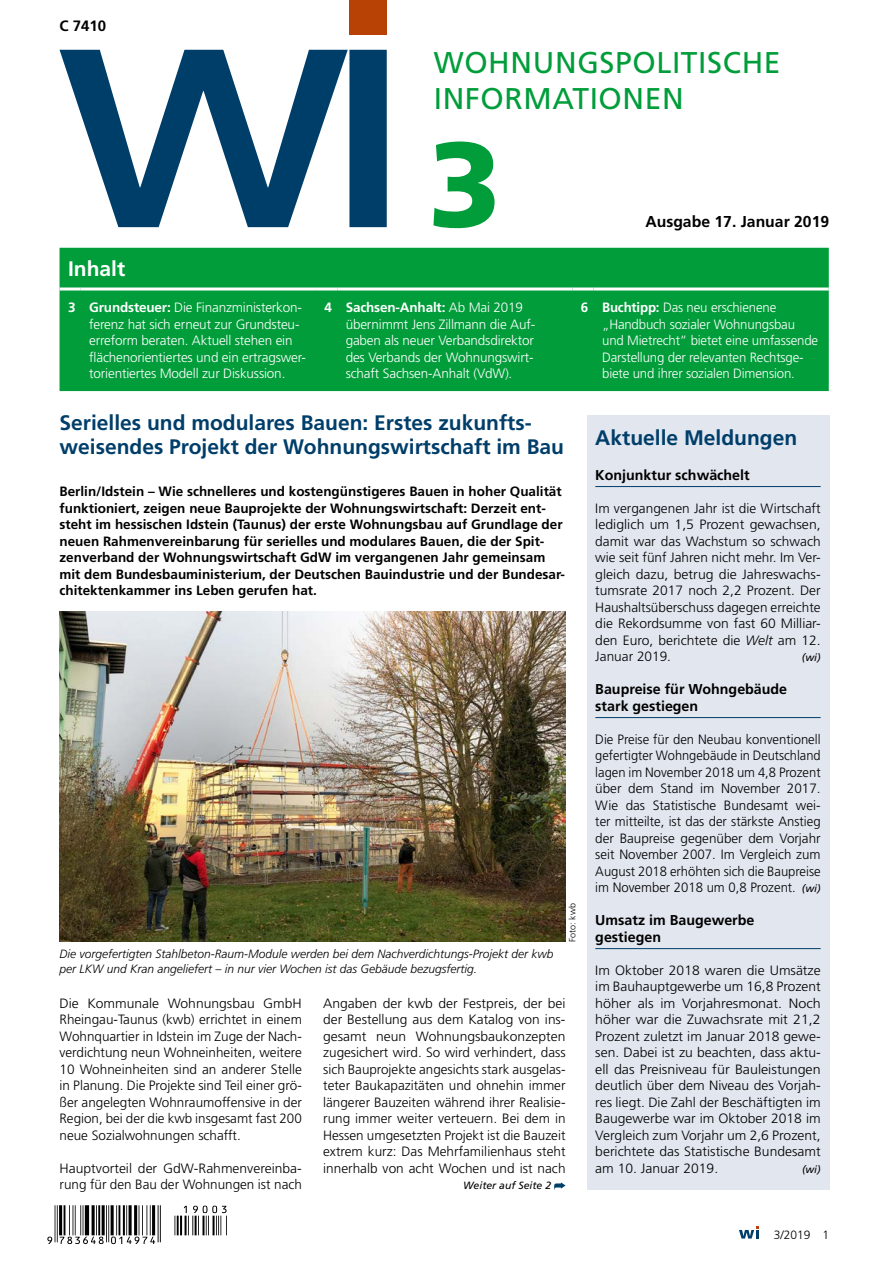
<style>
.page{position:relative;width:893px;height:1263px;background:#fff}
.page>*{position:absolute;margin:0;border:0;box-sizing:border-box;transform-origin:0 0}
.t1{font:900 120px "Frutiger";color:#009d3a}
.t2{font:30px/36px "Frutiger";letter-spacing:.02em;color:#009d3a}
.t3{font:700 21px/24px "Frutiger";color:#003e6a}
.t4{font:700 21px "Frutiger";color:#fff}
.t5{font:700 15.75px "Frutiger";color:#000}
.t6{font:700 15px "Frutiger";color:#000}
.t7{font:700 14.25px/16.5px "Frutiger";color:#000}
.t8{font:300 13.5px/16.5px "Frutiger";color:#000;text-align:justify}
.t9{font:300 13.5px/16.5px "Frutiger";letter-spacing:-.01em;color:#fff}
.t10{font:700 13.5px/16.5px "Frutiger";color:#000}
.t11{font:italic 300 12px/15px "Frutiger";color:#000}
.t12{font:300 12px "Frutiger";color:#000}
.t13{font:italic 10.5px "Frutiger";color:#000}
.t14{font:300 9px "Frutiger";color:#000}
.s1{font-weight:700}
.s2{font-style:italic}
.s3{font-weight:400;font-style:italic;font-size:10.5px}
</style>
<div class="page">
<div style="left:60px;top:248px;width:769px;height:143px;background:#009d3a"></div>
<hr style="left:60px;top:287px;width:21px;height:3px;background:#fff">
<hr style="left:81px;top:287px;width:235px;height:3px;background:#fff">
<hr style="left:316px;top:287px;width:21px;height:3px;background:#fff">
<hr style="left:337px;top:287px;width:235px;height:3px;background:#fff">
<hr style="left:572px;top:287px;width:22px;height:3px;background:#fff">
<hr style="left:594px;top:287px;width:235px;height:3px;background:#fff">
<svg style="left:554px;top:1182px;width:12px;height:7px"></svg>
<div style="left:587px;top:415px;width:242px;height:774px;background:#e1e6ef"></div>
<hr style="left:595px;top:486px;width:226px;height:1px;background:#003e6a">
<hr style="left:595px;top:717px;width:226px;height:1px;background:#003e6a">
<hr style="left:595px;top:948px;width:226px;height:1px;background:#003e6a">
<img style="left:60px;top:612px;width:506px;height:330px">
<svg style="left:739px;top:1226px;width:20px;height:12px"></svg>
<hr style="left:160px;top:1205px;width:1px;height:37px;background:#000">
<hr style="left:158px;top:1205px;width:1px;height:37px;background:#000">
<hr style="left:152px;top:1205px;width:3px;height:30px;background:#000">
<hr style="left:150px;top:1205px;width:1px;height:30px;background:#000">
<hr style="left:146px;top:1205px;width:1px;height:30px;background:#000">
<hr style="left:142px;top:1205px;width:1px;height:30px;background:#000">
<hr style="left:139px;top:1205px;width:1px;height:30px;background:#000">
<hr style="left:134px;top:1205px;width:3px;height:30px;background:#000">
<hr style="left:129px;top:1205px;width:3px;height:30px;background:#000">
<hr style="left:126px;top:1205px;width:1px;height:30px;background:#000">
<hr style="left:123px;top:1205px;width:2px;height:30px;background:#000">
<hr style="left:119px;top:1205px;width:1px;height:30px;background:#000">
<hr style="left:116px;top:1205px;width:1px;height:30px;background:#000">
<hr style="left:111px;top:1205px;width:3px;height:30px;background:#000">
<hr style="left:108px;top:1205px;width:1px;height:37px;background:#000">
<hr style="left:106px;top:1205px;width:1px;height:37px;background:#000">
<hr style="left:102px;top:1205px;width:3px;height:30px;background:#000">
<hr style="left:98px;top:1205px;width:2px;height:30px;background:#000">
<hr style="left:96px;top:1205px;width:1px;height:30px;background:#000">
<hr style="left:92px;top:1205px;width:3px;height:30px;background:#000">
<hr style="left:85px;top:1205px;width:4px;height:30px;background:#404040">
<hr style="left:83px;top:1205px;width:1px;height:30px;background:#000">
<hr style="left:80px;top:1205px;width:1px;height:30px;background:#000">
<hr style="left:75px;top:1205px;width:1px;height:30px;background:#000">
<hr style="left:73px;top:1205px;width:1px;height:30px;background:#000">
<hr style="left:69px;top:1205px;width:1px;height:30px;background:#000">
<hr style="left:64px;top:1205px;width:1px;height:30px;background:#000">
<hr style="left:59px;top:1205px;width:3px;height:30px;background:#000">
<hr style="left:57px;top:1205px;width:1px;height:37px;background:#000">
<hr style="left:55px;top:1205px;width:1px;height:37px;background:#000">
<svg style="left:47px;top:1206px;width:180px;height:38px"></svg>
<svg style="left:60px;top:50px;width:327px;height:177px"></svg>
<div style="left:350px;top:0;width:37px;height:34px;background:#b84206"></div>
<p class="t6" style="left:60px;top:17px;width:48px">C 7410</p>
<h2 class="t2" style="left:434px;top:44px;width:348px">WOHNUNGSPOLITISCHE<br>INFORMATIONEN</h2>
<h1 class="t1" style="left:428px;top:112px;width:75px">3</h1>
<p class="t5" style="left:645px;top:212px;width:185px">Ausgabe 17. Januar 2019</p>
<h3 class="t4" style="left:68px;top:257px;width:59px">Inhalt</h3>
<p class="t9" style="left:89px;top:300px;width:218px;text-indent:-21px"><span class="s1">3 Grundsteuer:</span> Die Finanzministerkon&shy;ferenz hat sich erneut zur Grundsteu&shy;erreform beraten. Aktuell stehen ein flächenorientiertes und ein ertragswer&shy;torientiertes Modell zur Diskussion.</p>
<p class="t9" style="left:346px;top:300px;width:190px;text-indent:-21px"><span class="s1">4 Sachsen-Anhalt:</span> Ab Mai 2019 übernimmt Jens Zillmann die Auf&shy;gaben als neuer Verbandsdirektor des Verbands der Wohnungswirt&shy;schaft Sachsen-Anhalt (VdW).</p>
<p class="t9" style="left:602px;top:300px;width:218px;text-indent:-21px"><span class="s1">6 Buchtipp:</span> Das neu erschienene „Handbuch sozialer Wohnungsbau und Mietrecht“ bietet eine umfassende Darstellung der relevanten Rechtsge&shy;biete und ihrer sozialen Dimension.</p>
<h3 class="t3" style="left:60px;top:411px;width:506px">Serielles und modulares Bauen: Erstes zukunfts&shy;weisendes Projekt der Wohnungswirtschaft im Bau</h3>
<p class="t10" style="left:60px;top:483px;width:507px">Berlin/Idstein – Wie schnelleres und kostengünstigeres Bauen in hoher Qualität funktioniert, zeigen neue Bauprojekte der Wohnungswirtschaft: Derzeit ent&shy;steht im hessischen Idstein (Taunus) der erste Wohnungsbau auf Grundlage der neuen Rahmenvereinbarung für serielles und modulares Bauen, die der Spit&shy;zenverband der Wohnungswirtschaft GdW im vergangenen Jahr gemeinsam mit dem Bundesbauministerium, der Deutschen Bauindustrie und der Bundesar&shy;chitektenkammer ins Leben gerufen hat.</p>
<p class="t11" style="left:60px;top:946px;width:496px">Die vorgefertigten Stahlbeton-Raum-Module werden bei dem Nachverdichtungs-Projekt der kwb per LKW und Kran angeliefert – in nur vier Wochen ist das Gebäude bezugsfertig.</p>
<p class="t14" style="left:567px;top:942px;width:40px;rotate:-90deg">Foto: kwb</p>
<p class="t8" style="left:60px;top:995px;width:244px">Die Kommunale Wohnungsbau GmbH Rheingau-Taunus (kwb) errichtet in einem Wohnquartier in Idstein im Zuge der Nach&shy;verdichtung neun Wohneinheiten, weitere 10 Wohneinheiten sind an anderer Stelle in Planung. Die Projekte sind Teil einer grö&shy;ßer angelegten Wohnraumoffensive in der Region, bei der die kwb insgesamt fast 200 neue Sozialwohnungen schafft.</p>
<p class="t8" style="left:60px;top:1160px;width:244px">Hauptvorteil der GdW-Rahmenvereinba&shy;rung für den Bau der Wohnungen ist nach</p>
<p class="t8" style="left:323px;top:995px;width:244px">Angaben der kwb der Festpreis, der bei der Bestellung aus dem Katalog von ins&shy;gesamt neun Wohnungsbaukonzepten zugesichert wird. So wird verhindert, dass sich Bauprojekte angesichts stark ausgelas&shy;teter Baukapazitäten und ohnehin immer längerer Bauzeiten während ihrer Realisie&shy;rung immer weiter verteuern. Bei dem in Hessen umgesetzten Projekt ist die Bauzeit extrem kurz: Das Mehrfamilienhaus steht innerhalb von acht Wochen und ist nach</p>
<p class="t13" style="left:463px;top:1180px;width:89px">Weiter auf Seite 2</p>
<h3 class="t3" style="left:595px;top:426px;width:203px">Aktuelle Meldungen</h3>
<p class="t7" style="left:595px;top:466px;width:156px">Konjunktur schwächelt</p>
<p class="t8" style="left:595px;top:500px;width:227px">Im vergangenen Jahr ist die Wirtschaft lediglich um 1,5 Prozent gewachsen, damit war das Wachstum so schwach wie seit fünf Jahren nicht mehr. Im Ver&shy;gleich dazu, betrug die Jahreswachs&shy;tumsrate 2017 noch 2,2 Prozent. Der Haushaltsüberschuss dagegen erreichte die Rekordsumme von fast 60 Milliar&shy;den Euro, berichtete die <span class="s2">Welt</span> am 12.<br>Januar 2019.</p>
<p class="t13" style="left:802px;top:652px;width:20px">(wi)</p>
<p class="t7" style="left:595px;top:681px;width:193px">Baupreise für Wohngebäude stark gestiegen</p>
<p class="t8" style="left:595px;top:731px;width:227px">Die Preise für den Neubau konventionell gefertigter Wohngebäude in Deutschland lagen im November 2018 um 4,8 Prozent über dem Stand im November 2017.<br>Wie das Statistische Bundesamt wei&shy;ter mitteilte, ist das der stärkste Anstieg der Baupreise gegenüber dem Vorjahr seit November 2007. Im Vergleich zum August 2018 erhöhten sich die Baupreise im November 2018 um 0,8 Prozent. <span class="s3">(wi)</span></p>
<p class="t7" style="left:595px;top:912px;width:161px">Umsatz im Baugewerbe gestiegen</p>
<p class="t8" style="left:595px;top:962px;width:227px">Im Oktober 2018 waren die Umsätze im Bauhauptgewerbe um 16,8 Prozent höher als im Vorjahresmonat. Noch höher war die Zuwachsrate mit 21,2<br>Prozent zuletzt im Januar 2018 gewe&shy;sen. Dabei ist zu beachten, dass aktu&shy;ell das Preisniveau für Bauleistungen deutlich über dem Niveau des Vorjah&shy;res liegt. Die Zahl der Beschäftigten im Baugewerbe war im Oktober 2018 im Vergleich zum Vorjahr um 2,6 Prozent, berichtete das Statistische Bundesamt am 10. Januar 2019.</p>
<p class="t13" style="left:802px;top:1163px;width:20px">(wi)</p>
<p class="t12" style="left:774px;top:1227px;width:57px">3/2019 1</p>
</div>
